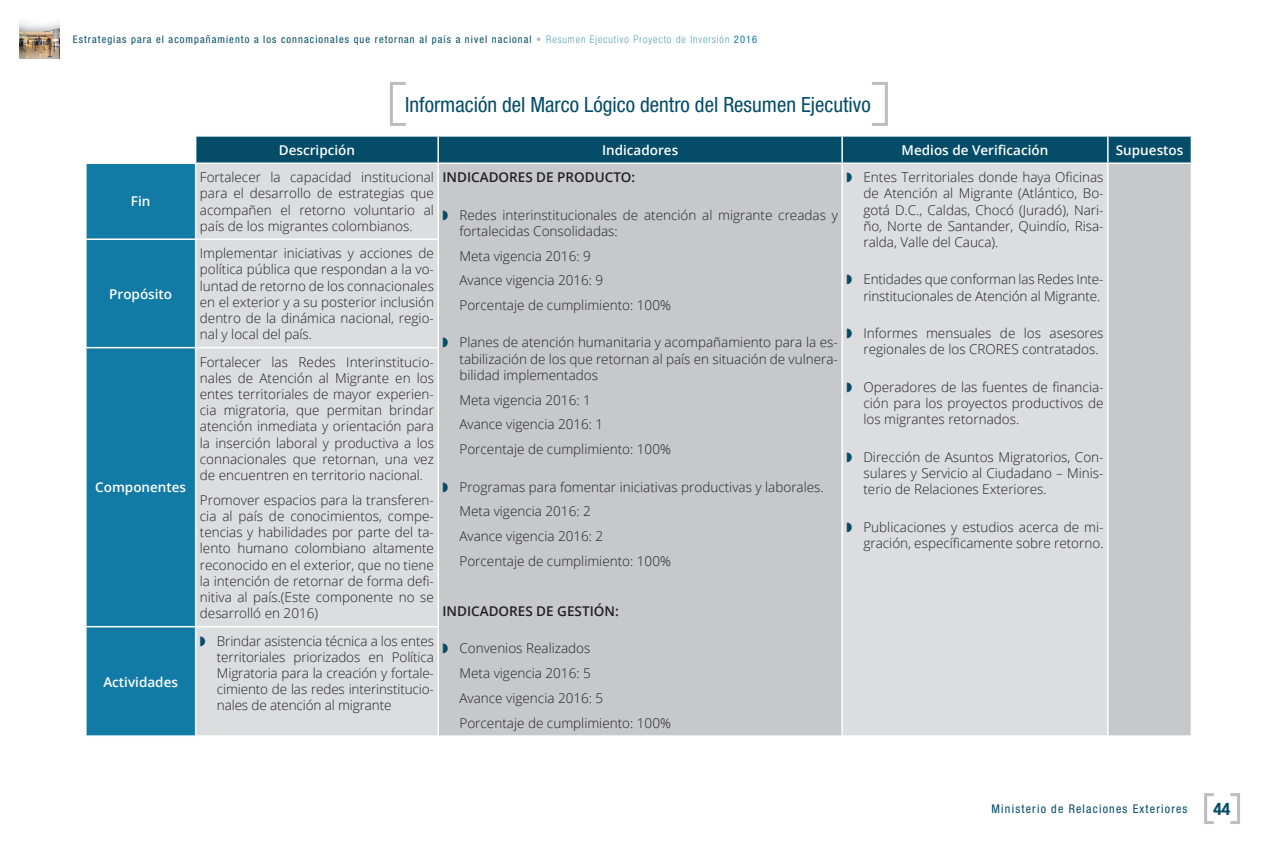
<style>
.page{position:relative;width:1276px;height:851px;background:#fff}
.page>*{position:absolute;margin:0;border:0;box-sizing:border-box;transform-origin:0 0}
.t1{font:condensed 21px "Helvetica Neue LT Std";color:#044c68}
.t2{font:18px "Coolvetica Rg";color:#044c68}
.t3{font:300 13.5px/16.2px "Open Sans";color:#231f20;text-align:justify}
.t4{font:600 13.5px "Open Sans";color:#fff}
.t5{font:600 13.5px "Open Sans";color:#231f20}
.t6{font:condensed 12px "Helvetica Neue LT Std";letter-spacing:.1em;color:#044c68}
.t7{font:condensed 10.5px "Helvetica Neue LT Std";letter-spacing:.1em;color:#044c68}
.s1{color:#bcbdc0}
.s2{font-weight:100;color:#117aa5}
.s3{color:#117aa5}
.s4{color:#044c68}
</style>
<div class="page">
<div style="left:1228px;top:793px;width:12px;height:30px;border:3px solid #bcbdc0"></div>
<div style="left:1204px;top:793px;width:11px;height:30px;border:3px solid #bcbdc0"></div>
<img style="left:20px;top:20px;width:39px;height:39px">
<div style="left:87px;top:164px;width:108px;height:571px;background:#117aa5"></div>
<div style="left:196px;top:164px;width:241px;height:571px;background:#dcdddf"></div>
<svg style="left:439px;top:164px;width:751px;height:571px;background:#cecfd1"></svg>
<div style="left:195px;top:136px;width:996px;height:26px;background:#044c68"></div>
<hr style="left:1190px;top:137px;width:2px;height:25px;background:#fff">
<hr style="left:841px;top:164px;width:2px;height:75px;background:#fff">
<hr style="left:1107px;top:164px;width:1px;height:75px;background:#fff">
<hr style="left:85px;top:238px;width:111px;height:2px;background:#fff">
<hr style="left:196px;top:238px;width:243px;height:2px;background:#fff">
<hr style="left:841px;top:239px;width:2px;height:108px;background:#fff">
<hr style="left:1107px;top:239px;width:1px;height:108px;background:#fff">
<hr style="left:85px;top:347px;width:111px;height:1px;background:#fff">
<hr style="left:196px;top:347px;width:243px;height:1px;background:#fff">
<hr style="left:841px;top:347px;width:2px;height:279px;background:#fff">
<hr style="left:1107px;top:347px;width:1px;height:279px;background:#fff">
<hr style="left:85px;top:625px;width:111px;height:2px;background:#fff">
<hr style="left:196px;top:625px;width:243px;height:2px;background:#fff">
<hr style="left:841px;top:626px;width:2px;height:109px;background:#fff">
<hr style="left:1107px;top:626px;width:1px;height:109px;background:#fff">
<div style="left:390px;top:82px;width:17px;height:44px;border:3px solid #bcbdc0"></div>
<div style="left:870px;top:82px;width:18px;height:44px;border:3px solid #bcbdc0"></div>
<p class="t7" style="left:73px;top:33px;width:686px">Estrategias para el acompañamiento a los connacionales que retornan al país a nivel nacional <span class="s1">•</span> <span class="s2">Resumen Ejecutivo Proyecto de Inversión</span> <span class="s3">2016</span></p>
<h1 class="t1" style="left:405px;top:92px;width:467px">Información del Marco Lógico dentro del Resumen Ejecutivo</h1>
<p class="t4" style="left:131px;top:192px;width:21px">Fin</p>
<p class="t4" style="left:109px;top:284px;width:64px">Propósito</p>
<p class="t4" style="left:95px;top:478px;width:92px">Componentes</p>
<p class="t4" style="left:103px;top:672px;width:76px">Actividades</p>
<p class="t4" style="left:279px;top:140px;width:78px">Descripción</p>
<p class="t4" style="left:602px;top:140px;width:78px">Indicadores</p>
<p class="t4" style="left:901px;top:140px;width:148px">Medios de Verificación</p>
<p class="t4" style="left:1116px;top:140px;width:69px">Supuestos</p>
<p class="t3" style="left:200px;top:169px;width:235px">Fortalecer la capacidad institucional para el desarrollo de estrategias que acompañen el retorno voluntario al país de los migrantes colombianos.</p>
<p class="t5" style="left:442px;top:168px;width:194px">INDICADORES DE PRODUCTO:</p>
<p class="t3" style="left:459px;top:206px;width:380px;text-indent:-17px"><span class="s4">◗</span> Redes interinstitucionales de atención al migrante creadas y fortalecidas Consolidadas:</p>
<p class="t3" style="left:459px;top:243px;width:213px;line-height:24.8px;text-align:left">Meta vigencia 2016: 9<br>Avance vigencia 2016: 9<br>Porcentaje de cumplimiento: 100%</p>
<p class="t3" style="left:459px;top:334px;width:380px;text-indent:-17px"><span class="s4">◗</span> Planes de atención humanitaria y acompañamiento para la es&shy;tabilización de los que retornan al país en situación de vulnera&shy;bilidad implementados</p>
<p class="t3" style="left:459px;top:387px;width:213px;line-height:24.8px;text-align:left">Meta vigencia 2016: 1<br>Avance vigencia 2016: 1<br>Porcentaje de cumplimiento: 100%</p>
<p class="t3" style="left:459px;top:474px;width:366px;line-height:24.8px;text-align:left;text-indent:-17px"><span class="s4">◗</span> Programas para fomentar iniciativas productivas y laborales.<br>Meta vigencia 2016: 2<br>Avance vigencia 2016: 2<br>Porcentaje de cumplimiento: 100%</p>
<p class="t5" style="left:442px;top:601px;width:178px">INDICADORES DE GESTIÓN:</p>
<p class="t3" style="left:459px;top:635px;width:213px;line-height:24.8px;text-align:left;text-indent:-17px"><span class="s4">◗</span> Convenios Realizados<br>Meta vigencia 2016: 5<br>Avance vigencia 2016: 5<br>Porcentaje de cumplimiento: 100%</p>
<p class="t3" style="left:200px;top:245px;width:236px">Implementar iniciativas y acciones de política pública que respondan a la vo&shy;luntad de retorno de los connacionales en el exterior y a su posterior inclusión dentro de la dinámica nacional, regio&shy;nal y local del país.</p>
<p class="t3" style="left:200px;top:353px;width:235px">Fortalecer las Redes Interinstitucio&shy;nales de Atención al Migrante en los entes territoriales de mayor experien&shy;cia migratoria, que permitan brindar atención inmediata y orientación para la inserción laboral y productiva a los connacionales que retornan, una vez de encuentren en territorio nacional.</p>
<p class="t3" style="left:200px;top:491px;width:235px">Promover espacios para la transferen&shy;cia al país de conocimientos, compe&shy;tencias y habilidades por parte del ta&shy;lento humano colombiano altamente reconocido en el exterior, que no tiene la intención de retornar de forma defi&shy;nitiva al país.(Este componente no se desarrolló en 2016)</p>
<p class="t3" style="left:217px;top:632px;width:219px;text-indent:-17px"><span class="s4">◗</span> Brindar asistencia técnica a los entes territoriales priorizados en Política Migratoria para la creación y fortale&shy;cimiento de las redes interinstitucio&shy;nales de atención al migrante</p>
<p class="t3" style="left:863px;top:169px;width:242px;text-indent:-17px"><span class="s4">◗</span> Entes Territoriales donde haya Oficinas de Atención al Migrante (Atlántico, Bo&shy;gotá D.C., Caldas, Chocó (Juradó), Nari&shy;ño, Norte de Santander, Quindío, Risa&shy;ralda, Valle del Cauca).</p>
<p class="t3" style="left:846px;top:271px;width:259px;text-align:right"><span class="s4">◗</span> Entidades que conforman las Redes Inte&shy;rinstitucionales de Atención al Migrante.</p>
<p class="t3" style="left:863px;top:325px;width:242px;text-indent:-17px"><span class="s4">◗</span> Informes mensuales de los asesores regionales de los CRORES contratados.</p>
<p class="t3" style="left:863px;top:378px;width:242px;text-indent:-17px"><span class="s4">◗</span> Operadores de las fuentes de financia&shy;ción para los proyectos productivos de los migrantes retornados.</p>
<p class="t3" style="left:863px;top:448px;width:242px;text-indent:-17px"><span class="s4">◗</span> Dirección de Asuntos Migratorios, Con&shy;sulares y Servicio al Ciudadano – Minis&shy;terio de Relaciones Exteriores.</p>
<p class="t3" style="left:846px;top:518px;width:259px;text-align:right"><span class="s4">◗</span> Publicaciones y estudios acerca de mi&shy;gración, específicamente sobre retorno.</p>
<p class="t6" style="left:991px;top:801px;width:197px">Ministerio de Relaciones Exteriores</p>
<h2 class="t2" style="left:1213px;top:798px;width:18px">44</h2>
</div>
